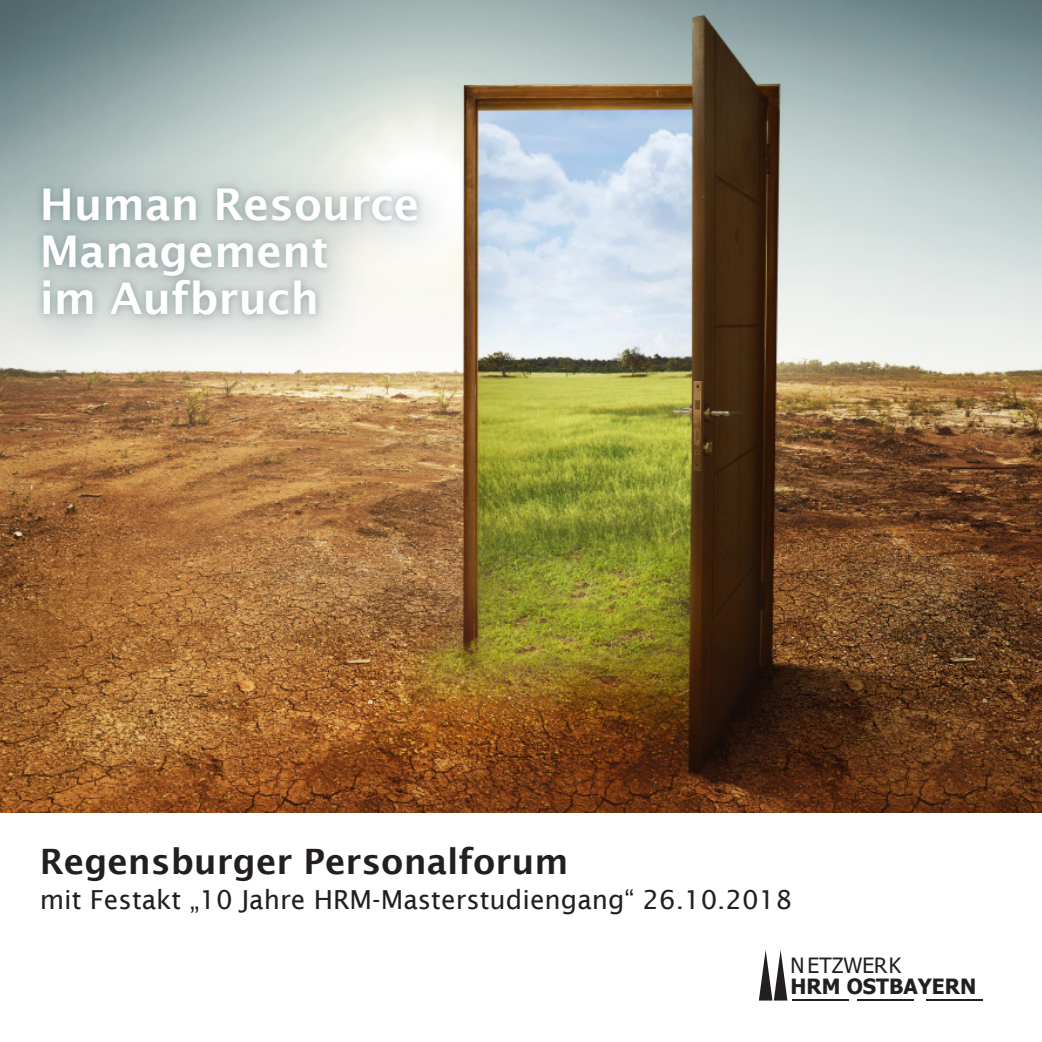
<style>
.page{position:relative;width:1042px;height:1042px;background:#fff}
.page>*{position:absolute;margin:0;border:0;box-sizing:border-box;transform-origin:0 0}
.t1{font:600 43.75px/47.2px "Lucida Sans";color:#fff}
.t2{font:600 35px "Lucida Sans";color:#231f20}
.t3{font:26.25px "Lucida Sans";color:#231f20}
.t4{font:700 21px "Tahoma";color:#231f20}
.t5{font:21px "Tahoma";color:#231f20}
</style>
<div class="page">
<img style="left:0;top:0;width:1042px;height:813px">
<svg style="left:759px;top:950px;width:28px;height:50px"></svg>
<hr style="left:792px;top:999px;width:56px;height:1px;background:#231f20">
<hr style="left:857px;top:999px;width:57px;height:1px;background:#231f20">
<hr style="left:926px;top:999px;width:56px;height:1px;background:#231f20">
<div style="left:12px;top:158px;width:448px;height:202px;background:#506a6e;opacity:.67"></div>
<div style="left:35px;top:180px;width:390px;height:144px;background:#506a6e;opacity:.5"></div>
<p class="t1" style="left:40px;top:180px;width:381px">Human Resource<br>Management</p>
<p class="t1" style="left:40px;top:275px;width:281px">im Aufbruch</p>
<p class="t2" style="left:40px;top:842px;width:530px">Regensburger Personalforum</p>
<p class="t3" style="left:40px;top:884px;width:754px">mit Festakt „10 Jahre HRM-Masterstudiengang“ 26.10.2018</p>
<p class="t5" style="left:790px;top:951px;width:112px">NETZWERK</p>
<p class="t4" style="left:790px;top:971px;width:187px">HRM OSTBAYERN</p>
</div>
